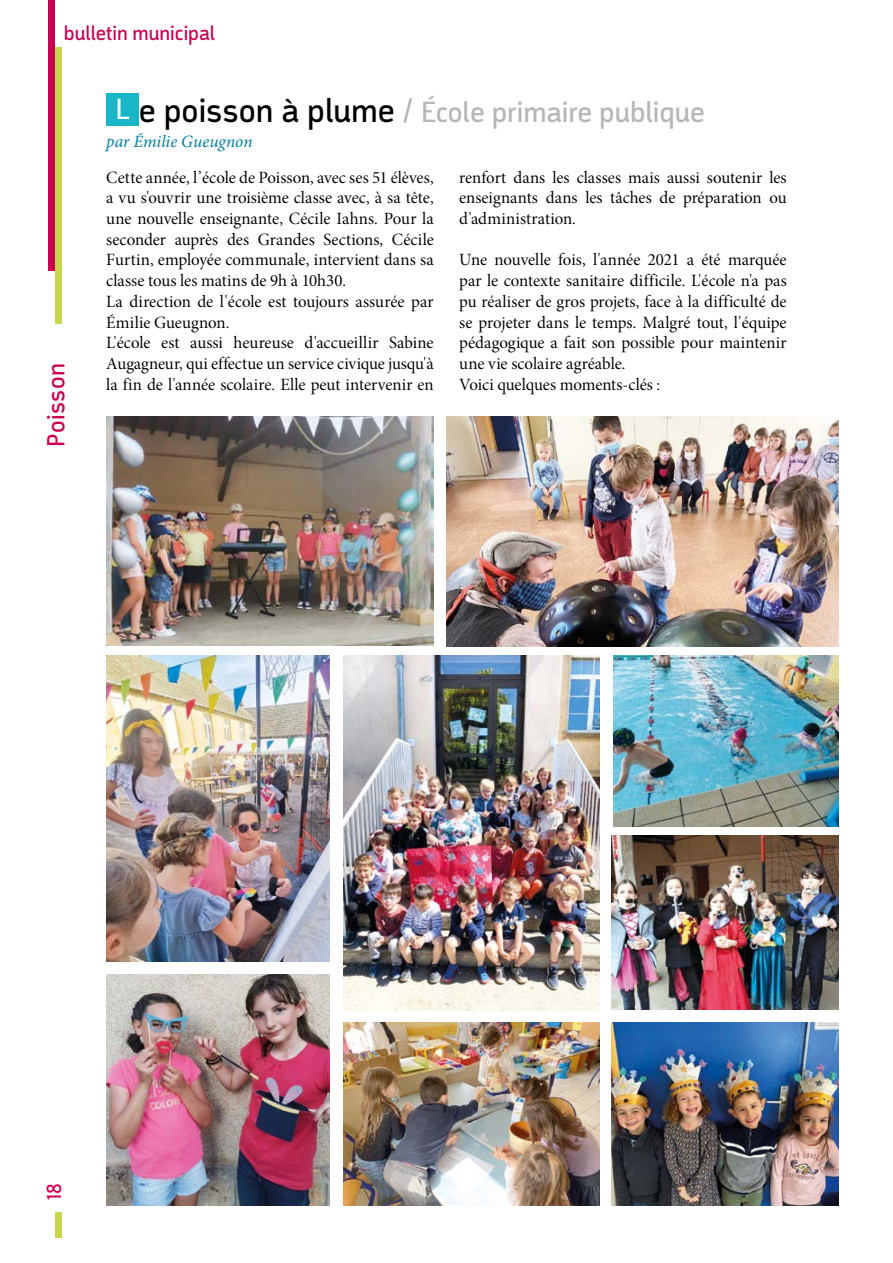
<style>
.page{position:relative;width:893px;height:1263px;background:#fff}
.page>*{position:absolute;margin:0;border:0;box-sizing:border-box;transform-origin:0 0}
.t1{font:30px "Argumentum";color:#b7b6b6}
.t2{font:25.5px "Argumentum";letter-spacing:.02em;color:#cb0053}
.t3{font:21px "Argumentum";color:#cb0053}
.t4{font:17.25px/20.7px "Minion Pro Subh";color:#000}
.t5{font:italic 17.25px "Minion Pro";color:#007d9f}
.s1{color:#fff}
.s2{font-size:34.5px;color:#000}
.s3{font-size:34.5px}
</style>
<div class="page">
<div style="left:48px;top:0;width:7px;height:271px;background:#cb0053"></div>
<div style="left:55px;top:47px;width:7px;height:277px;background:#c7d64c"></div>
<div style="left:55px;top:1212px;width:6px;height:25px;background:#c7d64c"></div>
<div style="left:106px;top:94px;width:33px;height:32px;background:#18b6c7"></div>
<img style="left:343px;top:1022px;width:257px;height:184px">
<img style="left:343px;top:656px;width:257px;height:355px">
<img style="left:611px;top:835px;width:227px;height:175px">
<img style="left:611px;top:1022px;width:227px;height:184px">
<img style="left:106px;top:656px;width:224px;height:306px">
<img style="left:446px;top:416px;width:392px;height:231px">
<img style="left:613px;top:656px;width:225px;height:170px">
<img style="left:106px;top:974px;width:224px;height:232px">
<img style="left:106px;top:416px;width:328px;height:229px">
<p class="t3" style="left:64px;top:21px;width:153px">bulletin municipal</p>
<h2 class="t2" style="left:41px;top:447px;width:85px;rotate:-90deg">Poisson</h2>
<h1 class="t1" style="left:116px;top:93px;width:591px"><span class="s1">L</span> <span class="s2">e poisson à plume</span> <span class="s3">/</span> École primaire publique</h1>
<p class="t5" style="left:106px;top:129px;width:148px">par Émilie Gueugnon</p>
<p class="t4" style="left:106px;top:167px;width:329px">Cette année, l’école de Poisson, avec ses 51 élèves, a vu s'ouvrir une troisième classe avec, à sa tête, une nouvelle enseignante, Cécile Iahns. Pour la seconder auprès des Grandes Sections, Cécile Furtin, employée communale, intervient dans sa classe tous les matins de 9h à 10h30.<br>La direction de l'école est toujours assurée par Émilie Gueugnon.<br>L'école est aussi heureuse d'accueillir Sabine Augagneur, qui effectue un service civique jusqu'à la fin de l'année scolaire. Elle peut intervenir en</p>
<p class="t4" style="left:459px;top:167px;width:329px;text-align:justify">renfort dans les classes mais aussi soutenir les enseignants dans les tâches de préparation ou d'administration.</p>
<p class="t4" style="left:459px;top:250px;width:329px">Une nouvelle fois, l'année 2021 a été marquée par le contexte sanitaire difficile. L'école n'a pas pu réaliser de gros projets, face à la difficulté de se projeter dans le temps. Malgré tout, l'équipe pédagogique a fait son possible pour maintenir une vie scolaire agréable.<br>Voici quelques moments-clés :</p>
<p class="t3" style="left:41px;top:1200px;width:18px;rotate:-90deg">18</p>
</div>
